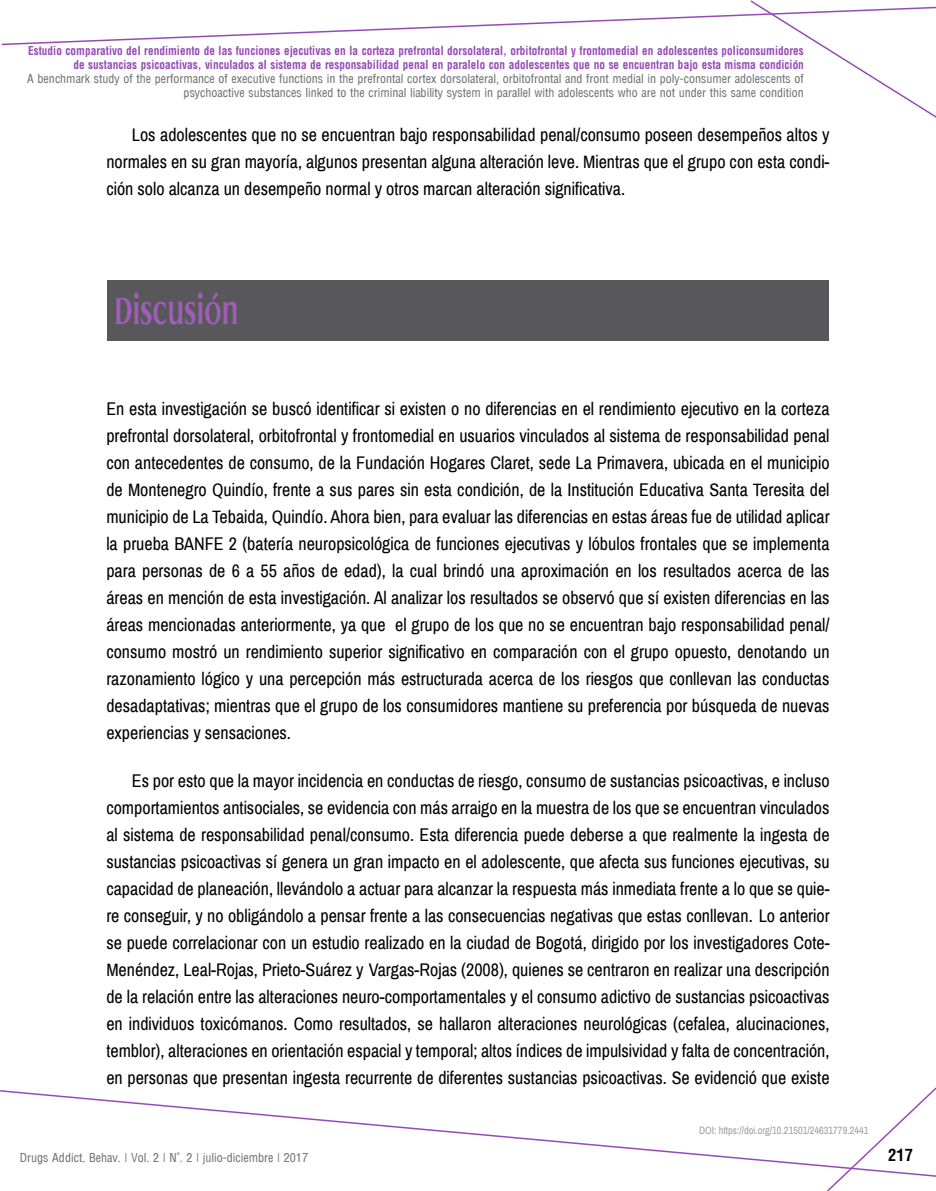
<style>
.page{position:relative;width:936px;height:1191px;background:#fff}
.page>*{position:absolute;margin:0;border:0;box-sizing:border-box;transform-origin:0 0}
.t1{font:700 37.5px "Griffon Condensed";letter-spacing:.02em;color:#9f5ebb}
.t2{font:18px/27px "Archivo Narrow";color:#000;text-align:justify}
.t3{font:700 condensed 16.5px "Arena";color:#000}
.t4{font:12px/13.8px "Arena Condensed";color:#707172;text-align:right}
.t5{font:700 condensed 12px/13.8px "Arena";color:#944cb4;text-align:right;scale:.94 1}
.t6{font:10.5px "Archivo Narrow";color:#9c9e9f}
</style>
<div class="page">
<svg style="left:1px;top:0;width:934px;height:117px"></svg>
<svg style="left:0;top:1090px;width:825px;height:77px"></svg>
<svg style="left:825px;top:1088px;width:110px;height:103px"></svg>
<div style="left:107px;top:280px;width:721px;height:61px;background:#58585a"></div>
<p class="t5" style="left:28px;top:44px;width:826px">Estudio comparativo del rendimiento de las funciones ejecutivas en la corteza prefrontal dorsolateral, orbitofrontal y frontomedial en adolescentes policonsumidores de sustancias psicoactivas, vinculados al sistema de responsabilidad penal en paralelo con adolescentes que no se encuentran bajo esta misma condición</p>
<p class="t4" style="left:27px;top:72px;width:778px">A benchmark study of the performance of executive functions in the prefrontal cortex dorsolateral, orbitofrontal and front medial in poly-consumer adolescents of psychoactive substances linked to the criminal liability system in parallel with adolescents who are not under this same condition</p>
<p class="t2" style="left:106px;top:121px;width:724px;text-indent:26px">Los adolescentes que no se encuentran bajo responsabilidad penal/consumo poseen desempeños altos y normales en su gran mayoría, algunos presentan alguna alteración leve. Mientras que el grupo con esta condi&shy;ción solo alcanza un desempeño normal y otros marcan alteración significativa.</p>
<h1 class="t1" style="left:115px;top:285px;width:125px">Discusión</h1>
<p class="t2" style="left:106px;top:395px;width:724px">En esta investigación se buscó identificar si existen o no diferencias en el rendimiento ejecutivo en la corteza prefrontal dorsolateral, orbitofrontal y frontomedial en usuarios vinculados al sistema de responsabilidad penal con antecedentes de consumo, de la Fundación Hogares Claret, sede La Primavera, ubicada en el municipio de Montenegro Quindío, frente a sus pares sin esta condición, de la Institución Educativa Santa Teresita del municipio de La Tebaida, Quindío. Ahora bien, para evaluar las diferencias en estas áreas fue de utilidad aplicar la prueba BANFE 2 (batería neuropsicológica de funciones ejecutivas y lóbulos frontales que se implementa para personas de 6 a 55 años de edad), la cual brindó una aproximación en los resultados acerca de las áreas en mención de esta investigación. Al analizar los resultados se observó que sí existen diferencias en las áreas mencionadas anteriormente, ya que el grupo de los que no se encuentran bajo responsabilidad penal/ consumo mostró un rendimiento superior significativo en comparación con el grupo opuesto, denotando un razonamiento lógico y una percepción más estructurada acerca de los riesgos que conllevan las conductas desadaptativas; mientras que el grupo de los consumidores mantiene su preferencia por búsqueda de nuevas experiencias y sensaciones.</p>
<p class="t2" style="left:106px;top:768px;width:724px;text-indent:26px">Es por esto que la mayor incidencia en conductas de riesgo, consumo de sustancias psicoactivas, e incluso comportamientos antisociales, se evidencia con más arraigo en la muestra de los que se encuentran vinculados al sistema de responsabilidad penal/consumo. Esta diferencia puede deberse a que realmente la ingesta de sustancias psicoactivas sí genera un gran impacto en el adolescente, que afecta sus funciones ejecutivas, su capacidad de planeación, llevándolo a actuar para alcanzar la respuesta más inmediata frente a lo que se quie&shy;re conseguir, y no obligándolo a pensar frente a las consecuencias negativas que estas conllevan. Lo anterior se puede correlacionar con un estudio realizado en la ciudad de Bogotá, dirigido por los investigadores Cote-Menéndez, Leal-Rojas, Prieto-Suárez y Vargas-Rojas (2008), quienes se centraron en realizar una descripción de la relación entre las alteraciones neuro-comportamentales y el consumo adictivo de sustancias psicoactivas en individuos toxicómanos. Como resultados, se hallaron alteraciones neurológicas (cefalea, alucinaciones, temblor), alteraciones en orientación espacial y temporal; altos índices de impulsividad y falta de concentración, en personas que presentan ingesta recurrente de diferentes sustancias psicoactivas. Se evidenció que existe</p>
<p class="t6" style="left:699px;top:1123px;width:171px">DOI: https://doi.org/10.21501/24631779.2441</p>
<p class="t4" style="left:20px;top:1150px;width:289px">Drugs Addict. Behav. | Vol. 2 | N°. 2 | julio-diciembre | 2017</p>
<p class="t3" style="left:888px;top:1145px;width:26px">217</p>
</div>
